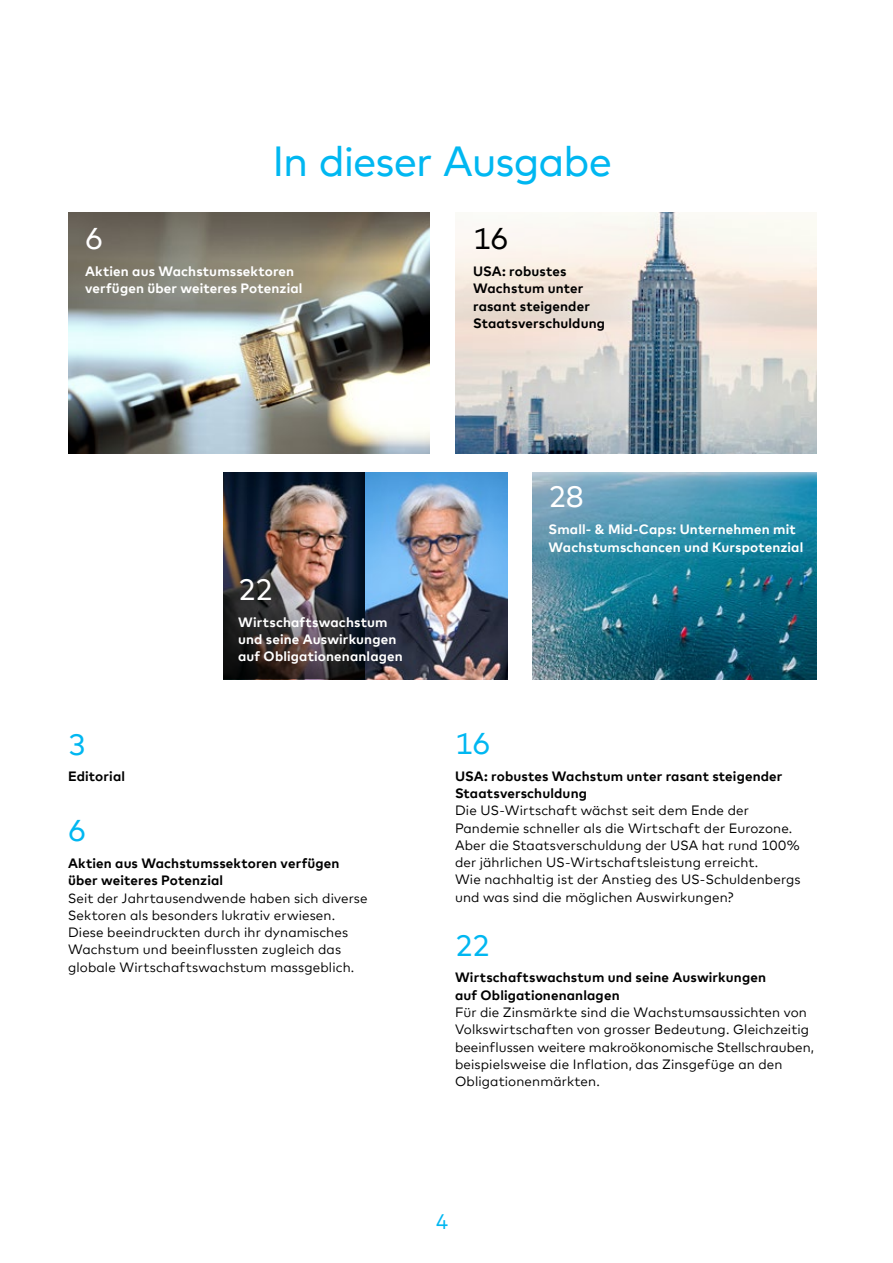
<style>
.page{position:relative;width:893px;height:1263px;background:#fff}
.page>*{position:absolute;margin:0;border:0;box-sizing:border-box;transform-origin:0 0}
.t1{font:42px "Cler Mark Headline";letter-spacing:-.01em;color:#00b7f1}
.t2{font:30px "Cler Mark Headline";color:#00b7f1}
.t3{font:30px "Cler Mark Headline";color:#fff}
.t4{font:30px "Cler Mark Headline";color:#000}
.t5{font:21px "Cler Mark Text";color:#00b7f1}
.t6{font:13.5px/17.2px "Cler Mark Text";letter-spacing:.01em;color:#000}
.t7{font:700 13.5px/17.2px "Cler Mark Text";letter-spacing:.01em;color:#000}
.t8{font:700 13.5px/17.2px "Cler Mark Text";letter-spacing:.01em;color:#fff}
</style>
<div class="page">
<img style="left:533px;top:472px;width:283px;height:207px">
<img style="left:68px;top:213px;width:361px;height:241px">
<img style="left:455px;top:383px;width:361px;height:71px">
<img style="left:223px;top:479px;width:143px;height:200px">
<svg style="left:455px;top:213px;width:361px;height:170px"></svg>
<img style="left:366px;top:472px;width:141px;height:207px">
<h1 class="t1" style="left:273px;top:130px;width:340px">In dieser Ausgabe</h1>
<h2 class="t3" style="left:85px;top:216px;width:19px">6</h2>
<p class="t8" style="left:85px;top:262px;width:219px">Aktien aus Wachstumssektoren verfügen über weiteres Potenzial</p>
<h2 class="t4" style="left:473px;top:216px;width:37px">16</h2>
<p class="t7" style="left:473px;top:262px;width:134px">USA: robustes<br>Wachstum unter rasant steigender<br>Staatsverschuldung</p>
<h2 class="t3" style="left:238px;top:567px;width:37px">22</h2>
<p class="t8" style="left:238px;top:612px;width:166px">Wirtschaftswachstum und seine Auswirkungen auf Obligationenanlagen</p>
<h2 class="t2" style="left:68px;top:721px;width:19px">3</h2>
<p class="t7" style="left:68px;top:767px;width:58px">Editorial</p>
<h2 class="t2" style="left:68px;top:808px;width:19px">6</h2>
<p class="t7" style="left:68px;top:854px;width:273px">Aktien aus Wachstumssektoren verfügen über weiteres Potenzial</p>
<p class="t6" style="left:68px;top:888px;width:301px">Seit der Jahrtausendwende haben sich diverse Sektoren als besonders lukrativ erwiesen.<br>Diese beeindruckten durch ihr dynamisches Wachstum und beeinflussten zugleich das globale Wirtschaftswachstum massgeblich.</p>
<h2 class="t3" style="left:549px;top:474px;width:37px">28</h2>
<p class="t8" style="left:549px;top:520px;width:256px">Small- &amp; Mid-Caps: Unternehmen mit<br>Wachstumschancen und Kurspotenzial</p>
<h2 class="t2" style="left:455px;top:721px;width:37px">16</h2>
<p class="t7" style="left:455px;top:766px;width:329px">USA: robustes Wachstum unter rasant steigender<br>Staatsverschuldung</p>
<p class="t6" style="left:455px;top:801px;width:347px">Die US-Wirtschaft wächst seit dem Ende der Pandemie schneller als die Wirtschaft der Eurozone.<br>Aber die Staatsverschuldung der USA hat rund 100% der jährlichen US-Wirtschaftsleistung erreicht.<br>Wie nachhaltig ist der Anstieg des US-Schuldenbergs und was sind die möglichen Auswirkungen?</p>
<h2 class="t2" style="left:455px;top:922px;width:37px">22</h2>
<p class="t7" style="left:455px;top:968px;width:313px">Wirtschaftswachstum und seine Auswirkungen auf Obligationenanlagen</p>
<p class="t6" style="left:455px;top:1002px;width:361px">Für die Zinsmärkte sind die Wachstumsaussichten von Volkswirtschaften von grosser Bedeutung. Gleichzeitig beeinflussen weitere makroökonomische Stellschrauben, beispielsweise die Inflation, das Zinsgefüge an den Obligationenmärkten.</p>
<h3 class="t5" style="left:436px;top:1206px;width:14px">4</h3>
</div>
